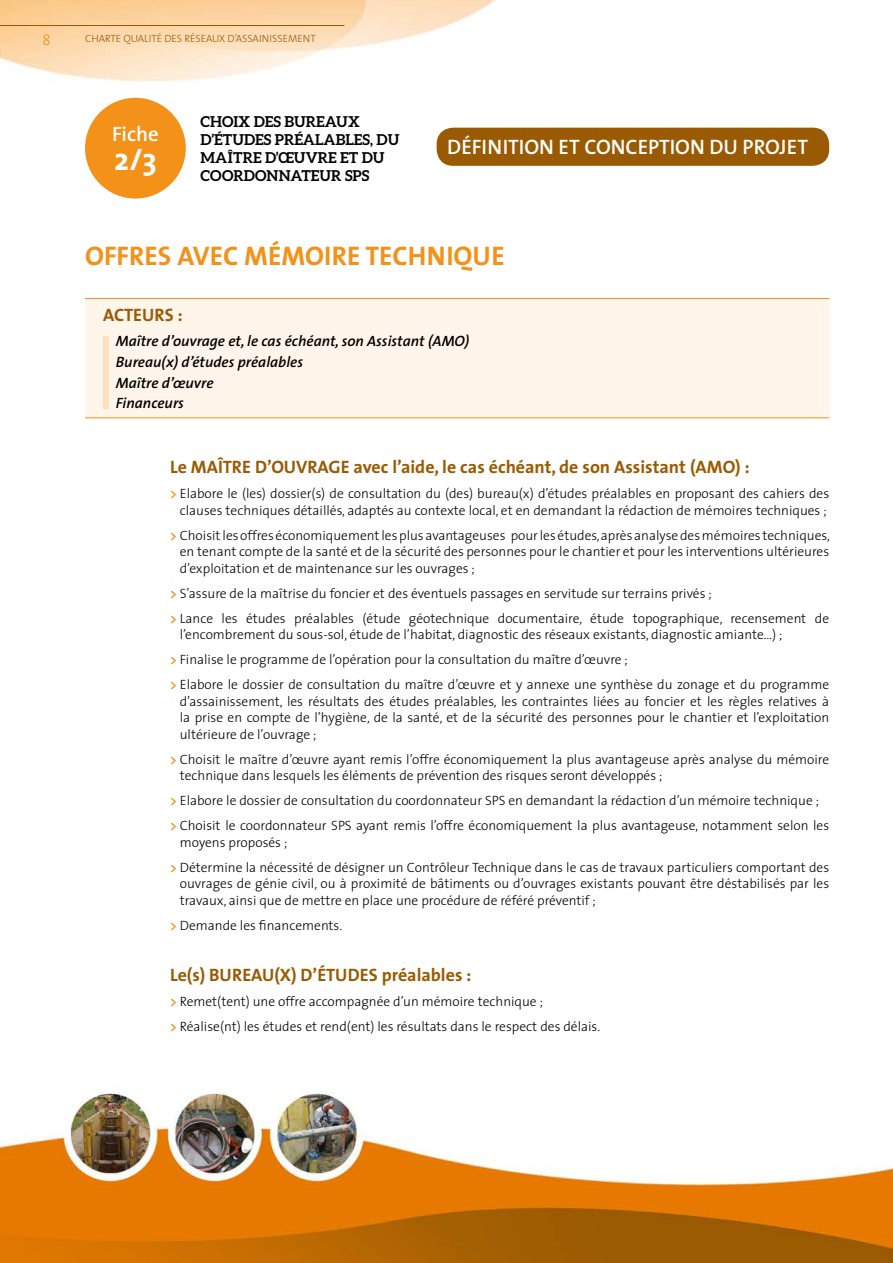
<style>
.page{position:relative;width:893px;height:1263px;background:#fff}
.page>*{position:absolute;margin:0;border:0;box-sizing:border-box;transform-origin:0 0}
.t1{font:700 31.35px "The Sans";color:#fff}
.t2{font:700 27px "The Sans";color:#f39118}
.t3{font:600 21px "The Sans";color:#fff}
.t4{font:600 20.85px "The Sans";color:#fff}
.t5{font:700 18px "The Sans";color:#9a5a02}
.t6{font:italic 600 15px/20.7px "The Sans";color:#000}
.t7{font:700 15px/18px "Aleo";color:#000}
.t8{font:300 15px "The Sans";color:#f39118}
.t9{font:300 13.5px/16.5px "The Sans";color:#000}
.t10{font:300 10.5px "The Sans";color:#9a5a02}
.s1{font-weight:600;color:#f39118}
</style>
<div class="page">
<img style="left:0;top:0;width:893px;height:1263px">
<hr style="left:0;top:25px;width:344px;height:1px;background:#9a5a02">
<div style="left:437px;top:128px;width:392px;height:38px;background:#9a5a02;border-radius:17px"></div>
<div style="left:85px;top:98px;width:101px;height:101px;background:#f39118;border-radius:50%"></div>
<div style="left:85px;top:298px;width:744px;height:119px;background:#fff5ea"></div>
<hr style="left:85px;top:298px;width:744px;height:1px;background:#f39118">
<hr style="left:85px;top:417px;width:744px;height:1px;background:#f39118">
<div style="left:103px;top:337px;width:6px;height:72px;background:#fde0c0"></div>
<p class="t8" style="left:43px;top:28px;width:10px">8</p>
<p class="t10" style="left:85px;top:29px;width:232px">CHARTE QUALITÉ DES RÉSEAUX D’ASSAINISSEMENT</p>
<h3 class="t4" style="left:112px;top:117px;width:48px">Fiche</h3>
<h1 class="t1" style="left:114px;top:133px;width:44px">2/3</h1>
<p class="t7" style="left:201px;top:113px;width:200px">CHOIX DES BUREAUX<br>D’ÉTUDES PRÉALABLES, DU<br>MAÎTRE D’ŒUVRE ET DU<br>COORDONNATEUR SPS</p>
<h3 class="t3" style="left:447px;top:130px;width:362px">DÉFINITION ET CONCEPTION DU PROJET</h3>
<h2 class="t2" style="left:85px;top:234px;width:421px">OFFRES AVEC MÉMOIRE TECHNIQUE</h2>
<h3 class="t5" style="left:103px;top:300px;width:81px">ACTEURS :</h3>
<p class="t6" style="left:116px;top:330px;width:355px">Maître d’ouvrage et, le cas échéant, son Assistant (AMO)<br>Bureau(x) d’études préalables<br>Maître d’œuvre<br>Financeurs</p>
<h3 class="t5" style="left:170px;top:452px;width:581px">Le MAÎTRE D’OUVRAGE avec l’aide, le cas échéant, de son Assistant (AMO) :</h3>
<p class="t9" style="left:170px;top:485px;width:661px;text-align:center"><span class="s1">&gt;</span> Elabore le (les) dossier(s) de consultation du (des) bureau(x) d’études préalables en proposant des cahiers des clauses techniques détaillés, adaptés au contexte local, et en demandant la rédaction de mémoires techniques ;</p>
<p class="t9" style="left:180px;top:526px;width:651px;text-align:justify;text-indent:-10px"><span class="s1">&gt;</span> Choisit les offres économiquement les plus avantageuses pour les études, après analyse des mémoires techniques, en tenant compte de la santé et de la sécurité des personnes pour le chantier et pour les interventions ultérieures d’exploitation et de maintenance sur les ouvrages ;</p>
<p class="t9" style="left:170px;top:580px;width:661px;line-height:25px"><span class="s1">&gt;</span> S’assure de la maîtrise du foncier et des éventuels passages en servitude sur terrains privés ;<br><span class="s1">&gt;</span> Lance les études préalables (étude géotechnique documentaire, étude topographique, recensement de</p>
<p class="t9" style="left:170px;top:621px;width:661px;line-height:25px;text-indent:10px">l’encombrement du sous-sol, étude de l’habitat, diagnostic des réseaux existants, diagnostic amiante…) ;<br><span class="s1">&gt;</span> Finalise le programme de l’opération pour la consultation du maître d’œuvre ;<br><span class="s1">&gt;</span> Elabore le dossier de consultation du maître d’œuvre et y annexe une synthèse du zonage et du programme</p>
<p class="t9" style="left:180px;top:692px;width:651px;text-align:justify">d’assainissement, les résultats des études préalables, les contraintes liées au foncier et les règles relatives à la prise en compte de l’hygiène, de la santé, et de la sécurité des personnes pour le chantier et l’exploitation ultérieure de l’ouvrage ;</p>
<p class="t9" style="left:180px;top:750px;width:651px;text-indent:-10px"><span class="s1">&gt;</span> Choisit le maître d’œuvre ayant remis l’offre économiquement la plus avantageuse après analyse du mémoire technique dans lesquels les éléments de prévention des risques seront développés ;</p>
<p class="t9" style="left:170px;top:787px;width:661px;line-height:25px"><span class="s1">&gt;</span> Elabore le dossier de consultation du coordonnateur SPS en demandant la rédaction d’un mémoire technique ;<br><span class="s1">&gt;</span> Choisit le coordonnateur SPS ayant remis l’offre économiquement la plus avantageuse, notamment selon les</p>
<p class="t9" style="left:170px;top:829px;width:661px;line-height:25px;text-indent:10px">moyens proposés ;<br><span class="s1">&gt;</span> Détermine la nécessité de désigner un Contrôleur Technique dans le cas de travaux particuliers comportant des</p>
<p class="t9" style="left:180px;top:875px;width:651px">ouvrages de génie civil, ou à proximité de bâtiments ou d’ouvrages existants pouvant être déstabilisés par les travaux, ainsi que de mettre en place une procédure de référé préventif ;</p>
<p class="t9" style="left:170px;top:916px;width:174px"><span class="s1">&gt;</span> Demande les financements.</p>
<h3 class="t5" style="left:170px;top:959px;width:303px">Le(s) BUREAU(X) D’ÉTUDES préalables :</h3>
<p class="t9" style="left:170px;top:988px;width:432px;line-height:25px"><span class="s1">&gt;</span> Remet(tent) une offre accompagnée d’un mémoire technique ;<br><span class="s1">&gt;</span> Réalise(nt) les études et rend(ent) les résultats dans le respect des délais.</p>
</div>
